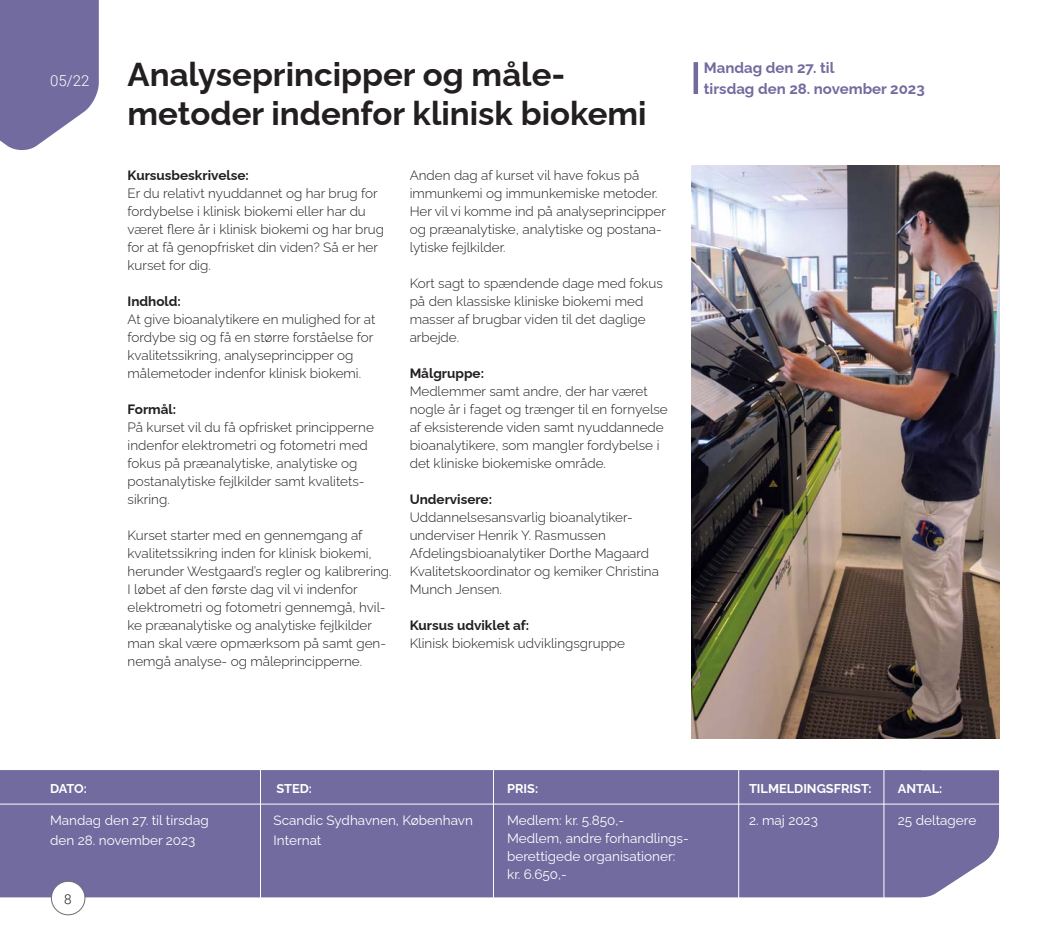
<style>
.page{position:relative;width:1042px;height:936px;background:#fff}
.page>*{position:absolute;margin:0;border:0;box-sizing:border-box;transform-origin:0 0}
.Overskrift{font:700 33px/39px "Raleway";color:#231f20}
.Overskrift-2{font:700 15px/21px "Raleway";color:#716b9f}
.t1{font:300 15px "Roboto";color:#fff}
.Brødtekst{font:300 13.5px/18px "Raleway";color:#231f20}
.BOKS_info_2023{font:13.5px/18px "Raleway";color:#fff}
.Mellemrubrik{font:700 13.5px "Raleway";color:#231f20}
.t2{font:300 13.5px "Roboto";color:#231f20}
.t3{font:700 12.75px "Raleway";color:#fff}
</style>
<div class="page">
<div style="left:0;top:770px;width:999px;height:127px;background:#716b9f"></div>
<svg style="left:0;top:0;width:99px;height:150px;background:#817caa"></svg>
<hr style="left:260px;top:770px;width:1px;height:127px;background:#fff">
<hr style="left:493px;top:770px;width:1px;height:127px;background:#fff">
<hr style="left:883px;top:770px;width:1px;height:131px;background:#fff">
<hr style="left:738px;top:770px;width:1px;height:131px;background:#fff">
<hr style="left:0;top:803px;width:999px;height:1px;background:#fff">
<div style="left:693px;top:62px;width:5px;height:32px;background:#716b9f"></div>
<img style="left:692px;top:166px;width:307px;height:572px">
<div style="left:51px;top:881px;width:34px;height:33px;background:#fff;border-radius:50%"></div>
<div style="left:51px;top:880px;width:34px;height:35px;border:1px solid #6c6d70;border-radius:50%"></div>
<p class="t1" style="left:50px;top:70px;width:41px">05/22</p>
<p class="Overskrift" style="left:128px;top:51px;width:520px">Analyseprincipper og måle&shy;metoder indenfor klinisk biokemi</p>
<p class="Mellemrubrik" style="left:128px;top:164px;width:123px">Kursusbeskrivelse:</p>
<p class="Brødtekst" style="left:128px;top:183px;width:258px">Er du relativt nyuddannet og har brug for fordybelse i klinisk biokemi eller har du været flere år i klinisk biokemi og har brug for at få genopfrisket din viden? Så er her kurset for dig.</p>
<p class="Mellemrubrik" style="left:128px;top:290px;width:55px">Indhold:</p>
<p class="Brødtekst" style="left:128px;top:309px;width:249px">At give bioanalytikere en mulighed for at fordybe sig og få en større forståelse for kvalitetssikring, analyseprincipper og målemetoder indenfor klinisk biokemi.</p>
<p class="Mellemrubrik" style="left:128px;top:398px;width:50px">Formål:</p>
<p class="Brødtekst" style="left:128px;top:417px;width:248px">På kurset vil du få opfrisket principperne indenfor elektrometri og fotometri med fokus på præanalytiske, analytiske og postanalytiske fejlkilder samt kvalitets&shy;sikring.</p>
<p class="Brødtekst" style="left:128px;top:525px;width:265px">Kurset starter med en gennemgang af kvalitetssikring inden for klinisk biokemi, herunder Westgaard’s regler og kalibrering.</p>
<p class="Brødtekst" style="left:128px;top:579px;width:260px">I løbet af den første dag vil vi indenfor elektrometri og fotometri gennemgå, hvil&shy;ke præanalytiske og analytiske fejlkilder man skal være opmærksom på samt gen&shy;nemgå analyse- og måleprincipperne.</p>
<p class="Brødtekst" style="left:410px;top:165px;width:258px">Anden dag af kurset vil have fokus på immunkemi og immunkemiske metoder.<br>Her vil vi komme ind på analyseprincipper og præanalytiske, analytiske og postana&shy;lytiske fejlkilder.</p>
<p class="Brødtekst" style="left:410px;top:273px;width:255px">Kort sagt to spændende dage med fokus på den klassiske kliniske biokemi med masser af brugbar viden til det daglige arbejde.</p>
<p class="Mellemrubrik" style="left:410px;top:362px;width:76px">Målgruppe:</p>
<p class="Brødtekst" style="left:410px;top:381px;width:260px">Medlemmer samt andre, der har været nogle år i faget og trænger til en fornyelse af eksisterende viden samt nyuddannede bioanalytikere, som mangler fordybelse i det kliniske biokemiske område.</p>
<p class="Mellemrubrik" style="left:410px;top:488px;width:84px">Undervisere:</p>
<p class="Brødtekst" style="left:410px;top:507px;width:225px">Uddannelsesansvarlig bioanalytiker&shy;underviser Henrik Y. Rasmussen</p>
<p class="Brødtekst" style="left:410px;top:543px;width:241px">Afdelingsbioanalytiker Dorthe Magaard</p>
<p class="Brødtekst" style="left:410px;top:561px;width:251px">Kvalitetskoordinator og kemiker Christina<br>Munch Jensen.</p>
<p class="Mellemrubrik" style="left:410px;top:614px;width:121px">Kursus udviklet af:</p>
<p class="Brødtekst" style="left:410px;top:633px;width:217px">Klinisk biokemisk udviklingsgruppe</p>
<p class="Overskrift-2" style="left:704px;top:56px;width:222px">Mandag den 27. til<br>tirsdag den 28. november 2023</p>
<p class="t3" style="left:50px;top:778px;width:38px">DATO:</p>
<p class="t3" style="left:276px;top:778px;width:37px">STED:</p>
<p class="t3" style="left:507px;top:778px;width:33px">PRIS:</p>
<p class="t3" style="left:749px;top:778px;width:124px">TILMELDINGSFRIST:</p>
<p class="t3" style="left:898px;top:778px;width:46px">ANTAL:</p>
<p class="BOKS_info_2023" style="left:507px;top:810px;width:118px">Medlem: kr. 5.850,-</p>
<p class="BOKS_info_2023" style="left:749px;top:810px;width:70px">2. maj 2023</p>
<p class="BOKS_info_2023" style="left:507px;top:828px;width:183px">Medlem, andre forhandlings&shy;berettigede organisationer: kr. 6.650,-</p>
<p class="BOKS_info_2023" style="left:274px;top:810px;width:201px">Scandic Sydhavnen, København</p>
<p class="BOKS_info_2023" style="left:274px;top:829px;width:49px">Internat</p>
<p class="BOKS_info_2023" style="left:50px;top:809px;width:160px;line-height:19.5px">Mandag den 27. til tirsdag den 28. november 2023</p>
<p class="BOKS_info_2023" style="left:898px;top:810px;width:80px">25 deltagere</p>
<p class="t2" style="left:64px;top:889px;width:9px">8</p>
</div>
